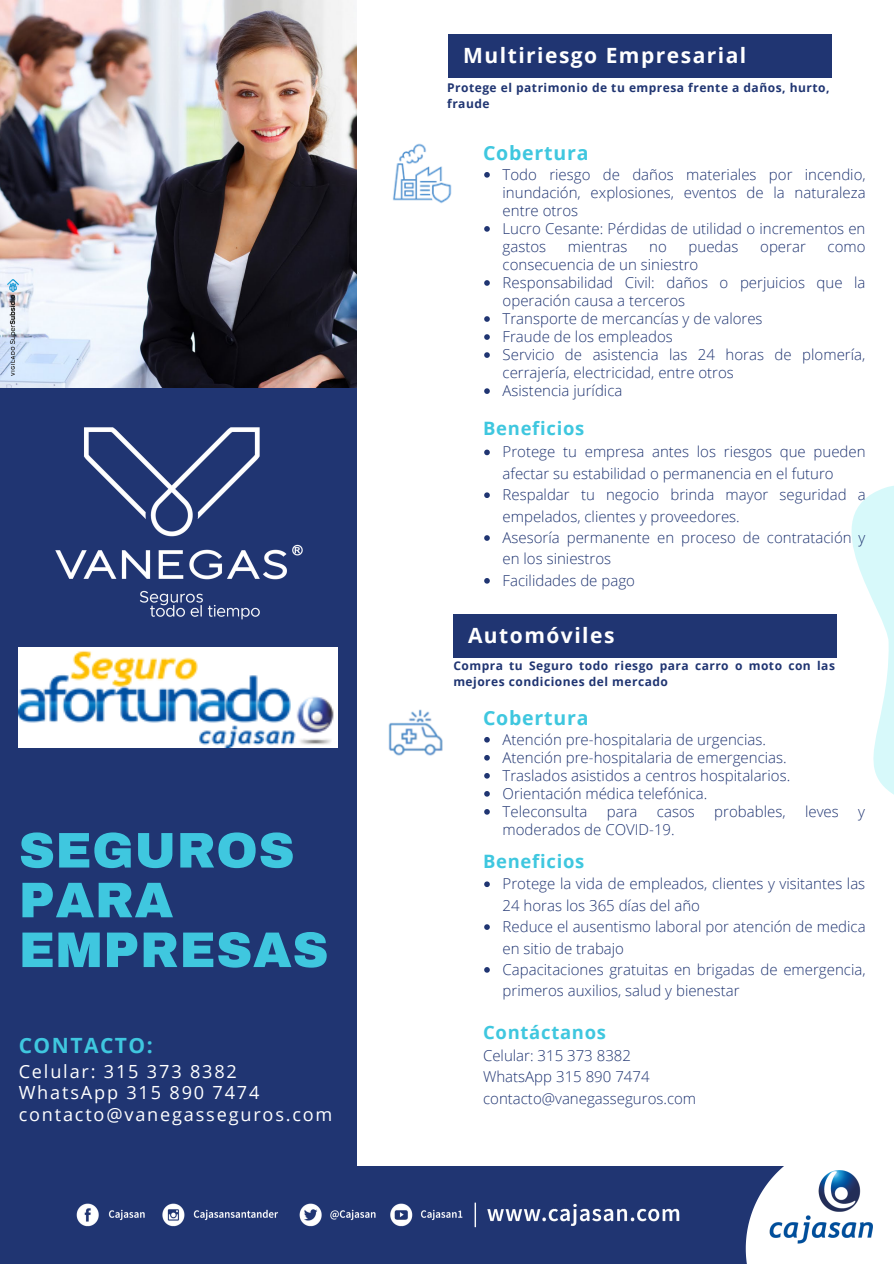
<style>
.page{position:relative;width:894px;height:1264px;background:#fff}
.page>*{position:absolute;margin:0;border:0;box-sizing:border-box;transform-origin:0 0}
.t1{font:900 50.1px/49.8px "Archivo";letter-spacing:.01em;color:#3fc7df}
.t2{font:700 21px "Open Sans";letter-spacing:.07em;color:#fff}
.t3{font:700 21px "Open Sans";letter-spacing:.07em;color:#3fc7df}
.t4{font:700 19.5px "Open Sans";letter-spacing:.04em;color:#3fc7df}
.t5{font:700 18.45px "Open Sans";letter-spacing:.04em;color:#3fc7df}
.t6{font:18.15px "Open Sans";letter-spacing:.1em;color:#fff}
.t7{font:300 15px/21.5px "Open Sans";color:#203572}
.t8{font:700 12px/16px "Open Sans";letter-spacing:.04em;color:#203572}
</style>
<div class="page">
<div style="left:0;top:1165px;width:893px;height:98px;background:#203572"></div>
<div style="left:0;top:388px;width:356px;height:778px;background:#203572"></div>
<img style="left:0;top:0;width:356px;height:387px">
<svg style="left:745px;top:1165px;width:148px;height:98px"></svg>
<img style="left:763px;top:1165px;width:119px;height:85px">
<img style="left:55px;top:427px;width:248px;height:193px">
<img style="left:19px;top:647px;width:318px;height:100px">
<img style="left:76px;top:1202px;width:604px;height:26px">
<svg style="left:836px;top:486px;width:57px;height:308px"></svg>
<div style="left:448px;top:34px;width:383px;height:44px;background:#203572"></div>
<div style="left:453px;top:614px;width:383px;height:44px;background:#203572"></div>
<img style="left:393px;top:143px;width:59px;height:61px">
<img style="left:388px;top:709px;width:55px;height:47px">
<svg style="left:484px;top:172px;width:5px;height:6px"></svg>
<svg style="left:484px;top:226px;width:5px;height:6px"></svg>
<svg style="left:484px;top:280px;width:5px;height:6px"></svg>
<svg style="left:484px;top:316px;width:5px;height:6px"></svg>
<svg style="left:484px;top:334px;width:5px;height:6px"></svg>
<svg style="left:484px;top:352px;width:5px;height:6px"></svg>
<svg style="left:484px;top:388px;width:5px;height:6px"></svg>
<svg style="left:484px;top:449px;width:5px;height:6px"></svg>
<svg style="left:484px;top:492px;width:5px;height:6px"></svg>
<svg style="left:484px;top:535px;width:5px;height:6px"></svg>
<svg style="left:484px;top:578px;width:5px;height:5px"></svg>
<svg style="left:484px;top:737px;width:5px;height:5px"></svg>
<svg style="left:484px;top:755px;width:5px;height:5px"></svg>
<svg style="left:484px;top:773px;width:5px;height:5px"></svg>
<svg style="left:484px;top:791px;width:5px;height:5px"></svg>
<svg style="left:484px;top:809px;width:5px;height:5px"></svg>
<svg style="left:484px;top:881px;width:5px;height:6px"></svg>
<svg style="left:484px;top:924px;width:5px;height:5px"></svg>
<svg style="left:484px;top:967px;width:5px;height:5px"></svg>
<img style="left:7px;top:279px;width:12px;height:96px">
<p class="t1" style="left:19px;top:825px;width:311px">SEGUROS<br>PARA<br>EMPRESAS</p>
<p class="t3" style="left:19px;top:1030px;width:135px">CONTACTO:</p>
<p class="t6" style="left:19px;top:1058px;width:219px">Celular: 315 373 8382</p>
<p class="t6" style="left:19px;top:1079px;width:242px">WhatsApp 315 890 7474</p>
<p class="t6" style="left:19px;top:1101px;width:315px">contacto@vanegasseguros.com</p>
<p class="t2" style="left:463px;top:40px;width:284px">Multiriesgo Empresarial</p>
<p class="t8" style="left:447px;top:79px;width:383px">Protege el patrimonio de tu empresa frente a daños, hurto, fraude</p>
<p class="t4" style="left:483px;top:139px;width:107px">Cobertura</p>
<p class="t7" style="left:502px;top:165px;width:364px;line-height:18px;text-align:justify">Todo riesgo de daños materiales por incendio, inundación, explosiones, eventos de la naturaleza entre otros</p>
<p class="t7" style="left:502px;top:219px;width:364px;line-height:18px">Lucro Cesante: Pérdidas de utilidad o incrementos en gastos</p>
<p class="t7" style="left:567px;top:235px;width:61px">mientras</p>
<p class="t7" style="left:649px;top:235px;width:19px">no</p>
<p class="t7" style="left:688px;top:235px;width:51px">puedas</p>
<p class="t7" style="left:760px;top:235px;width:47px">operar</p>
<p class="t7" style="left:827px;top:235px;width:39px">como</p>
<p class="t7" style="left:502px;top:253px;width:197px">consecuencia de un siniestro</p>
<p class="t7" style="left:502px;top:273px;width:364px;line-height:18px">Responsabilidad Civil: daños o perjuicios que la operación causa a terceros</p>
<p class="t7" style="left:502px;top:307px;width:261px">Transporte de mercancías y de valores</p>
<p class="t7" style="left:502px;top:325px;width:172px">Fraude de los empleados</p>
<p class="t7" style="left:502px;top:345px;width:364px;line-height:18px">Servicio de asistencia las 24 horas de plomería, cerrajería, electricidad, entre otros</p>
<p class="t7" style="left:502px;top:379px;width:121px">Asistencia jurídica</p>
<p class="t5" style="left:483px;top:415px;width:103px">Beneficios</p>
<p class="t7" style="left:502px;top:441px;width:364px">Protege tu empresa antes los riesgos que pueden afectar su estabilidad o permanencia en el futuro</p>
<p class="t7" style="left:502px;top:483px;width:364px">Respaldar tu negocio brinda mayor seguridad a empelados, clientes y proveedores.</p>
<p class="t7" style="left:502px;top:526px;width:364px">Asesoría permanente en proceso de contratación y en los siniestros</p>
<p class="t7" style="left:502px;top:569px;width:134px">Facilidades de pago</p>
<p class="t2" style="left:468px;top:620px;width:148px">Automóviles</p>
<p class="t8" style="left:453px;top:657px;width:383px">Compra tu Seguro todo riesgo para carro o moto con las mejores condiciones del mercado</p>
<p class="t4" style="left:483px;top:704px;width:107px">Cobertura</p>
<p class="t7" style="left:502px;top:728px;width:265px">Atención pre-hospitalaria de urgencias.</p>
<p class="t7" style="left:502px;top:746px;width:285px">Atención pre-hospitalaria de emergencias.</p>
<p class="t7" style="left:502px;top:764px;width:289px">Traslados asistidos a centros hospitalarios.</p>
<p class="t7" style="left:502px;top:782px;width:206px">Orientación médica telefónica.</p>
<p class="t7" style="left:502px;top:800px;width:86px">Teleconsulta</p>
<p class="t7" style="left:606px;top:800px;width:32px">para</p>
<p class="t7" style="left:656px;top:800px;width:39px">casos</p>
<p class="t7" style="left:714px;top:800px;width:73px">probables,</p>
<p class="t7" style="left:804px;top:800px;width:35px">leves</p>
<p class="t7" style="left:858px;top:800px;width:8px">y</p>
<p class="t7" style="left:502px;top:818px;width:174px">moderados de COVID-19.</p>
<p class="t5" style="left:483px;top:848px;width:103px">Beneficios</p>
<p class="t7" style="left:502px;top:872px;width:364px">Protege la vida de empleados, clientes y visitantes las<br>24 horas los 365 días del año</p>
<p class="t7" style="left:502px;top:915px;width:364px">Reduce el ausentismo laboral por atención de medica en sitio de trabajo</p>
<p class="t7" style="left:502px;top:958px;width:364px">Capacitaciones gratuitas en brigadas de emergencia, primeros auxilios, salud y bienestar</p>
<p class="t5" style="left:483px;top:1019px;width:124px">Contáctanos</p>
<p class="t7" style="left:483px;top:1044px;width:149px">Celular: 315 373 8382</p>
<p class="t7" style="left:483px;top:1065px;width:168px">WhatsApp 315 890 7474</p>
<p class="t7" style="left:483px;top:1087px;width:214px">contacto@vanegasseguros.com</p>
</div>
